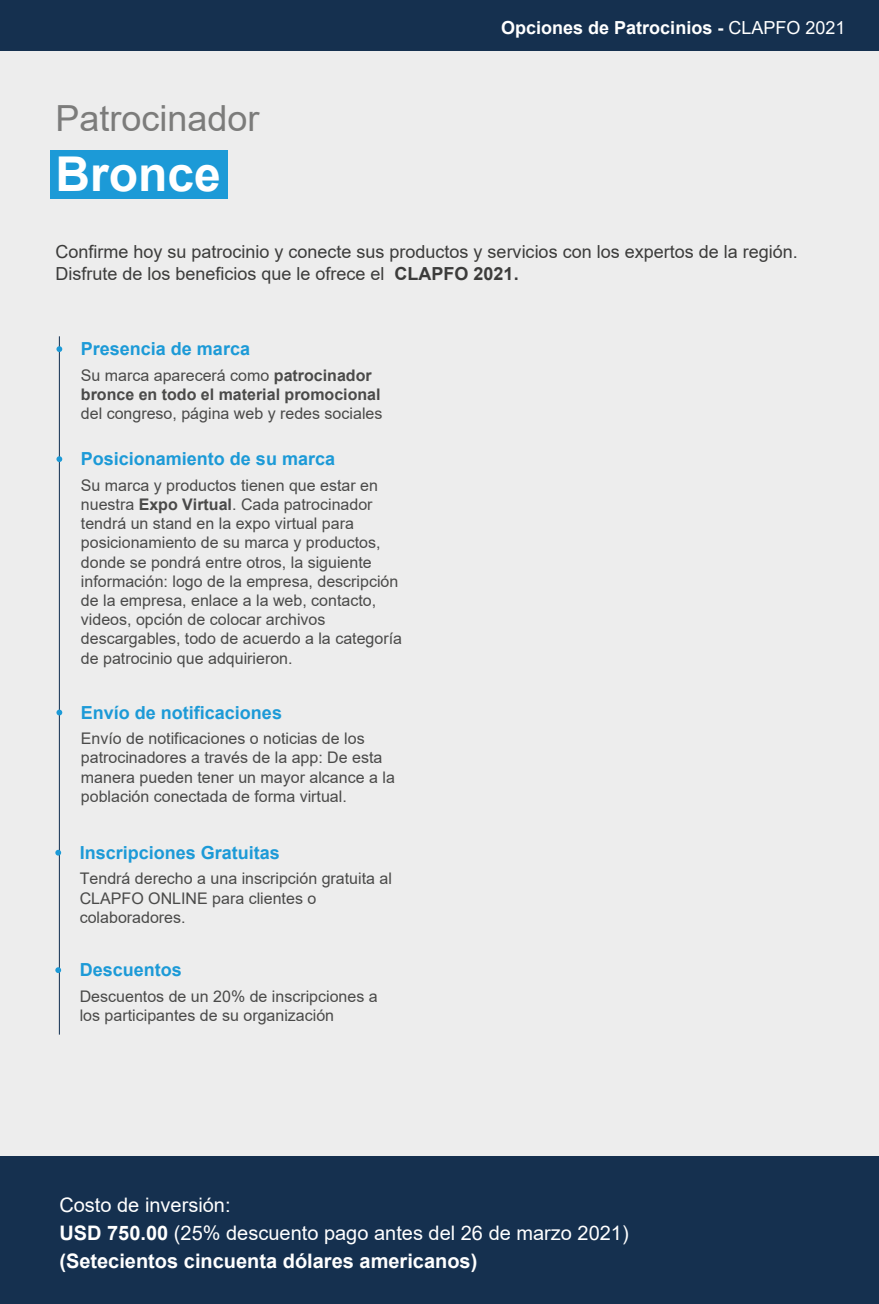
<style>
.page{position:relative;width:879px;height:1304px;background:#ededed}
.page>*{position:absolute;margin:0;border:0;box-sizing:border-box;transform-origin:0 0}
.t1{font:700 48px "Arial";color:#fff}
.t2{font:36px "Arial";color:#7c7c7b}
.t3{font:20px/28px "Arial";color:#fff}
.t4{font:18px/21.6px "Arial";color:#3c3c3b}
.t5{font:700 18px "Arial";color:#1c9ad7}
.t6{font:700 18px "Arial";color:#fff}
.t7{font:16px/19.2px "Arial";color:#4a4a49}
.t8{font:700 16px/19.2px "Arial";color:#4a4a49}
.s1{font-weight:400}
.s2{font-weight:700}
</style>
<div class="page">
<div style="left:0;top:0;width:879px;height:51px;background:#173455"></div>
<div style="left:0;top:1156px;width:879px;height:148px;background:#173455"></div>
<div style="left:50px;top:151px;width:178px;height:48px;background:#1c9ad7"></div>
<hr style="left:59px;top:336px;width:1px;height:699px;background:#173455">
<svg style="left:56px;top:346px;width:6px;height:6px"></svg>
<svg style="left:56px;top:710px;width:6px;height:5px"></svg>
<svg style="left:55px;top:850px;width:6px;height:6px"></svg>
<svg style="left:55px;top:967px;width:6px;height:6px"></svg>
<svg style="left:56px;top:456px;width:6px;height:6px"></svg>
<h2 class="t2" style="left:55px;top:93px;width:206px">Patrocinador</h2>
<h1 class="t1" style="left:55px;top:140px;width:167px">Bronce</h1>
<p class="t6" style="left:501px;top:15px;width:346px">Opciones de Patrocinios - <span class="s1">CLAPFO 2021</span></p>
<p class="t4" style="left:55px;top:241px;width:744px">Confirme hoy su patrocinio y conecte sus productos y servicios con los expertos de la región.<br>Disfrute de los beneficios que le ofrece el <span class="s2">CLAPFO 2021.</span></p>
<p class="t5" style="left:81px;top:336px;width:171px">Presencia de marca</p>
<p class="t8" style="left:81px;top:366px;width:301px"><span class="s1">Su marca aparecerá como</span> patrocinador bronce en todo el material promocional</p>
<p class="t7" style="left:81px;top:404px;width:303px">del congreso, página web y redes sociales</p>
<p class="t5" style="left:81px;top:446px;width:256px">Posicionamiento de su marca</p>
<p class="t7" style="left:81px;top:475px;width:323px">Su marca y productos tienen que estar en nuestra <span class="s2">Expo Virtual</span>. Cada patrocinador tendrá un stand en la expo virtual para posicionamiento de su marca y productos, donde se pondrá entre otros, la siguiente información: logo de la empresa, descripción de la empresa, enlace a la web, contacto, videos, opción de colocar archivos descargables, todo de acuerdo a la categoría de patrocinio que adquirieron.</p>
<p class="t5" style="left:81px;top:700px;width:203px">Envío de notificaciones</p>
<p class="t7" style="left:81px;top:729px;width:315px">Envío de notificaciones o noticias de los patrocinadores a través de la app: De esta manera pueden tener un mayor alcance a la población conectada de forma virtual.</p>
<p class="t5" style="left:80px;top:840px;width:202px">Inscripciones Gratuitas</p>
<p class="t7" style="left:80px;top:869px;width:314px">Tendrá derecho a una inscripción gratuita al<br>CLAPFO ONLINE para clientes o colaboradores.</p>
<p class="t5" style="left:80px;top:957px;width:104px">Descuentos</p>
<p class="t7" style="left:80px;top:986px;width:299px">Descuentos de un 20% de inscripciones a los participantes de su organización</p>
<p class="t3" style="left:59px;top:1191px;width:571px">Costo de inversión:<br><span class="s2">USD 750.00</span> (25% descuento pago antes del 26 de marzo 2021) <span class="s2">(Setecientos cincuenta dólares americanos)</span></p>
</div>
